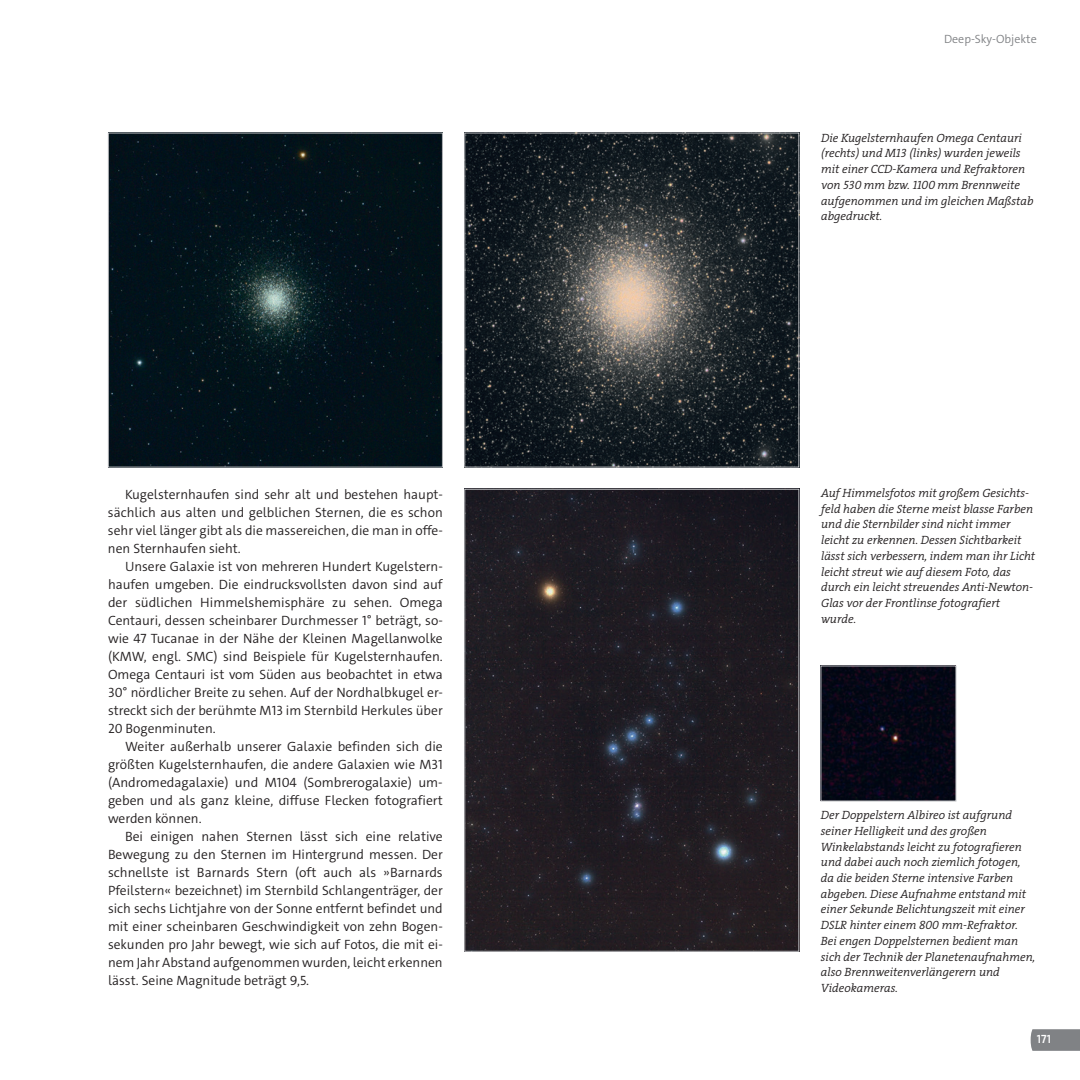
<style>
.page{position:relative;width:1080px;height:1080px;background:#fff}
.page>*{position:absolute;margin:0;border:0;box-sizing:border-box;transform-origin:0 0}
.t1{font:300 13.5px/18px "The Sans C4 s";color:#231f20;text-align:justify}
.t2{font:12px/15.8px "The Serif HP4 Se Lig IT";color:#231f20}
.t3{font:300 12px "The Sans C4 s";color:#808285}
.t4{font:600 12px "The Sans C4 s";color:#fff}
</style>
<div class="page">
<svg style="left:1031px;top:1029px;width:49px;height:22px"></svg>
<img style="left:466px;top:135px;width:331px;height:330px">
<div style="left:464px;top:133px;width:335px;height:334px;border:1px solid #bcbdc0"></div>
<img style="left:110px;top:135px;width:331px;height:330px">
<div style="left:108px;top:133px;width:335px;height:334px;border:1px solid #bcbdc0"></div>
<img style="left:823px;top:668px;width:131px;height:131px">
<img style="left:466px;top:491px;width:331px;height:459px">
<div style="left:464px;top:489px;width:335px;height:463px;border:1px solid #bcbdc0"></div>
<p class="t1" style="left:108px;top:485px;width:336px;text-indent:17px">Kugelsternhaufen sind sehr alt und bestehen haupt&shy;sächlich aus alten und gelblichen Sternen, die es schon sehr viel länger gibt als die massereichen, die man in offe&shy;nen Sternhaufen sieht.</p>
<p class="t1" style="left:108px;top:557px;width:336px;text-indent:17px">Unsere Galaxie ist von mehreren Hundert Kugelstern&shy;haufen umgeben. Die eindrucksvollsten davon sind auf der südlichen Himmelshemisphäre zu sehen. Omega Centauri, dessen scheinbarer Durchmesser 1° beträgt, so&shy;wie 47 Tucanae in der Nähe der Kleinen Magellanwolke (KMW, engl. SMC) sind Beispiele für Kugelsternhaufen.<br>Omega Centauri ist vom Süden aus beobachtet in etwa 30° nördlicher Breite zu sehen. Auf der Nordhalbkugel er&shy;streckt sich der berühmte M13 im Sternbild Herkules über 20 Bogenminuten.</p>
<p class="t1" style="left:108px;top:737px;width:336px;text-indent:17px">Weiter außerhalb unserer Galaxie befinden sich die größten Kugelsternhaufen, die andere Galaxien wie M31 (Andromedagalaxie) und M104 (Sombrerogalaxie) um&shy;geben und als ganz kleine, diffuse Flecken fotografiert werden können.</p>
<p class="t1" style="left:108px;top:827px;width:336px;text-indent:17px">Bei einigen nahen Sternen lässt sich eine relative Bewegung zu den Sternen im Hintergrund messen. Der schnellste ist Barnards Stern (oft auch als »Barnards Pfeilstern« bezeichnet) im Sternbild Schlangenträger, der sich sechs Lichtjahre von der Sonne entfernt befindet und mit einer scheinbaren Geschwindigkeit von zehn Bogen&shy;sekunden pro Jahr bewegt, wie sich auf Fotos, die mit ei&shy;nem Jahr Abstand aufgenommen wurden, leicht erkennen lässt. Seine Magnitude beträgt 9,5.</p>
<p class="t3" style="left:944px;top:31px;width:94px">Deep-Sky-Objekte</p>
<p class="t2" style="left:821px;top:130px;width:214px">Die Kugelsternhaufen Omega Centauri (rechts) und M13 (links) wurden jeweils mit einer CCD-Kamera und Refraktoren von 530 mm bzw. 1100 mm Brennweite aufgenommen und im gleichen Maßstab abgedruckt.</p>
<p class="t2" style="left:821px;top:485px;width:216px">Auf Himmelsfotos mit großem Gesichts&shy;feld haben die Sterne meist blasse Farben und die Sternbilder sind nicht immer leicht zu erkennen. Dessen Sichtbarkeit lässt sich verbessern, indem man ihr Licht leicht streut wie auf diesem Foto, das durch ein leicht streuendes Anti-Newton-Glas vor der Frontlinse fotografiert wurde.</p>
<p class="t2" style="left:821px;top:807px;width:216px">Der Doppelstern Albireo ist aufgrund seiner Helligkeit und des großen Winkelabstands leicht zu fotografieren und dabei auch noch ziemlich fotogen, da die beiden Sterne intensive Farben abgeben. Diese Aufnahme entstand mit einer Sekunde Belichtungszeit mit einer DSLR hinter einem 800 mm-Refraktor.<br>Bei engen Doppelsternen bedient man sich der Technik der Planetenaufnahmen, also Brennweitenverlängerern und Videokameras.</p>
<p class="t4" style="left:1037px;top:1032px;width:16px">171</p>
</div>
